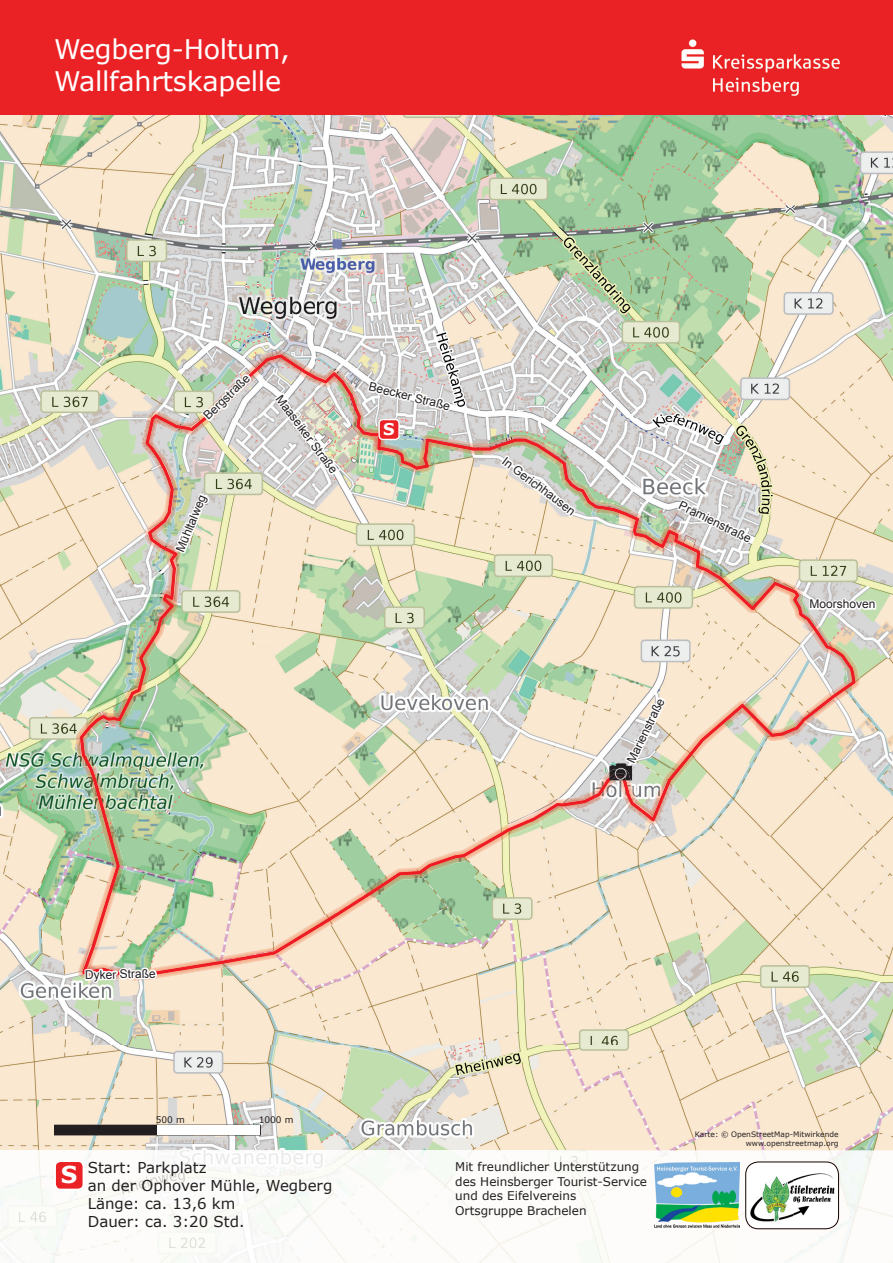
<style>
.page{position:relative;width:893px;height:1263px;background:#fff}
.page>*{position:absolute;margin:0;border:0;box-sizing:border-box;transform-origin:0 0}
.t1{font:27px/32.4px "Verdana";letter-spacing:-.01em;color:#fff}
.t2{font:700 23.25px "Verdana";color:#fff}
.t3{font:700 16.2px "Verdana";color:#fff}
.t4{font:15px/18px "Verdana";color:#231f20}
.t5{font:12px "Arial";color:#231f20}
.t6{font:12px/14.4px "Verdana";color:#231f20}
.t7{font:9px "Verdana";color:#231f20}
.t8{font:7.5px/9px "Verdana";color:#231f20;text-align:right}
</style>
<div class="page">
<img style="left:0;top:115px;width:893px;height:1035px">
<svg style="left:80px;top:354px;width:775px;height:623px;background:#e2dec6"></svg>
<img style="left:213px;top:350px;width:147px;height:52px">
<img style="left:141px;top:402px;width:90px;height:53px">
<img style="left:347px;top:402px;width:252px;height:106px">
<img style="left:127px;top:455px;width:53px;height:262px">
<img style="left:598px;top:501px;width:53px;height:46px">
<img style="left:180px;top:556px;width:2px;height:22px">
<svg style="left:586px;top:510px;width:13px;height:3px"></svg>
<img style="left:651px;top:525px;width:105px;height:88px">
<img style="left:756px;top:577px;width:104px;height:164px">
<div style="left:703px;top:614px;width:53px;height:134px;background:#fae8d1"></div>
<img style="left:75px;top:689px;width:53px;height:291px">
<img style="left:651px;top:731px;width:53px;height:95px">
<img style="left:508px;top:772px;width:143px;height:52px">
<img style="left:337px;top:855px;width:105px;height:67px">
<img style="left:534px;top:823px;width:5px;height:45px">
<img style="left:284px;top:907px;width:53px;height:47px">
<img style="left:159px;top:977px;width:126px;height:4px">
<img style="left:215px;top:354px;width:142px;height:52px">
<img style="left:146px;top:406px;width:75px;height:52px">
<img style="left:353px;top:406px;width:207px;height:52px">
<img style="left:131px;top:457px;width:46px;height:242px">
<img style="left:401px;top:457px;width:28px;height:13px">
<img style="left:578px;top:457px;width:41px;height:53px">
<img style="left:603px;top:509px;width:97px;height:53px">
<img style="left:696px;top:562px;width:107px;height:52px">
<img style="left:752px;top:613px;width:103px;height:124px">
<img style="left:80px;top:692px;width:52px;height:284px">
<img style="left:700px;top:704px;width:53px;height:41px">
<img style="left:649px;top:739px;width:52px;height:82px">
<img style="left:524px;top:777px;width:125px;height:44px">
<img style="left:397px;top:821px;width:137px;height:53px">
<img style="left:316px;top:873px;width:106px;height:52px">
<img style="left:159px;top:925px;width:164px;height:52px">
<img style="left:0;top:1150px;width:683px;height:113px">
<img style="left:683px;top:1150px;width:210px;height:38px">
<img style="left:740px;top:1188px;width:153px;height:75px">
<img style="left:683px;top:1228px;width:38px;height:35px">
<div style="left:0;top:0;width:893px;height:115px;background:#eb2225"></div>
<img style="left:681px;top:39px;width:159px;height:57px">
<img style="left:655px;top:1162px;width:85px;height:66px">
<div style="left:746px;top:1162px;width:92px;height:67px;background:#fff;border-radius:13px"></div>
<img style="left:748px;top:1162px;width:90px;height:64px">
<div style="left:745px;top:1162px;width:94px;height:67px;border:1px solid #150000;border-radius:13px"></div>
<div style="left:55px;top:1161px;width:29px;height:28px;background:#eb2225;border-radius:5px"></div>
<div style="left:54px;top:1160px;width:30px;height:30px;border:2px solid #fff;border-radius:5px"></div>
<div style="left:379px;top:419px;width:20px;height:20px;background:#eb2225;border-radius:4px"></div>
<div style="left:378px;top:419px;width:22px;height:21px;border:1px solid #fff;border-radius:4px"></div>
<img style="left:609px;top:763px;width:23px;height:17px">
<img style="left:609px;top:769px;width:22px;height:11px">
<img style="left:609px;top:774px;width:17px;height:6px">
<div style="left:54px;top:1125px;width:207px;height:10px;background:#231f20"></div>
<div style="left:157px;top:1125px;width:103px;height:10px;background:#fff"></div>
<svg style="left:365px;top:378px;width:88px;height:48px"></svg>
<svg style="left:498px;top:452px;width:80px;height:68px"></svg>
<svg style="left:160px;top:491px;width:52px;height:65px"></svg>
<img style="left:83px;top:741px;width:76px;height:249px">
<svg style="left:611px;top:696px;width:57px;height:71px"></svg>
<svg style="left:807px;top:583px;width:71px;height:35px"></svg>
<svg style="left:271px;top:383px;width:68px;height:94px"></svg>
<svg style="left:199px;top:373px;width:54px;height:51px"></svg>
<svg style="left:675px;top:497px;width:79px;height:50px"></svg>
<h1 class="t1" style="left:54px;top:33px;width:237px">Wegberg-Holtum,<br>Wallfahrtskapelle</h1>
<p class="t5" style="left:200px;top:412px;width:61px;rotate:-45deg">Bergstraße</p>
<p class="t5" style="left:172px;top:548px;width:62px;rotate:-68deg">Mühltalweg</p>
<p class="t5" style="left:285px;top:391px;width:96px;rotate:54deg">Maaseiker Straße</p>
<p class="t5" style="left:371px;top:378px;width:85px;rotate:14deg">Beecker Straße</p>
<h3 class="t3" style="left:383px;top:418px;width:13px">S</h3>
<p class="t5" style="left:508px;top:453px;width:90px;rotate:37deg">In Gerichhausen</p>
<p class="t5" style="left:683px;top:497px;width:80px;rotate:26deg">Prämienstraße</p>
<p class="t5" style="left:623px;top:759px;width:72px;rotate:-64deg">Marienstraße</p>
<p class="t5" style="left:809px;top:596px;width:68px">Moorshoven</p>
<p class="t5" style="left:85px;top:967px;width:72px;rotate:-1deg">Dyker Straße</p>
<p class="t7" style="left:156px;top:1113px;width:31px">500 m</p>
<p class="t7" style="left:259px;top:1113px;width:36px">1000 m</p>
<h2 class="t2" style="left:61px;top:1158px;width:18px">S</h2>
<p class="t4" style="left:88px;top:1158px;width:246px">Start: Parkplatz<br>an der Ophover Mühle, Wegberg<br>Länge: ca. 13,6 km<br>Dauer: ca. 3:20 Std.</p>
<p class="t6" style="left:455px;top:1160px;width:193px">Mit freundlicher Unterstützung des Heinsberger Tourist-Service und des Eifelvereins<br>Ortsgruppe Brachelen</p>
<p class="t8" style="left:695px;top:1129px;width:145px">Karte: © OpenStreetMap-Mitwirkende www.openstreetmap.org</p>
</div>
